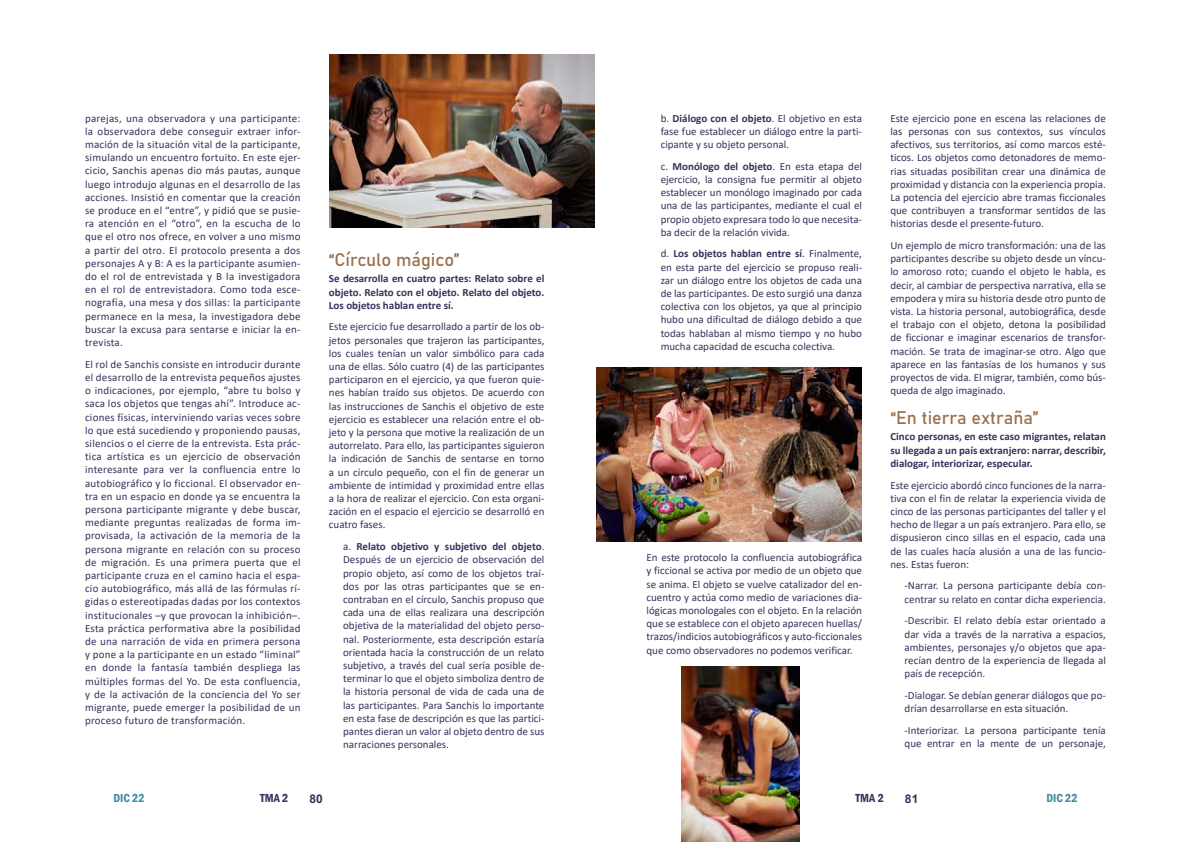
<style>
.page{position:relative;width:1191px;height:842px;background:#fff}
.page>*{position:absolute;margin:0;border:0;box-sizing:border-box;transform-origin:0 0}
.t1{font:18px "Bahnschrift";color:#9b704a}
.t2{font:600 condensed 12px "Franklin Gothic";color:#408ba0}
.t3{font:600 condensed 12px "Franklin Gothic";color:#37315b}
.t4{font:700 12px "Arial";color:#37315b}
.t5{font:11px/13.2px "Calibri";color:#37315b;text-align:justify}
.t6{font:700 11px/13.2px "Calibri";color:#37315b;text-align:justify}
.s1{font-weight:700}
</style>
<div class="page">
<img style="left:329px;top:55px;width:265px;height:173px">
<img style="left:596px;top:367px;width:266px;height:174px">
<img style="left:681px;top:667px;width:118px;height:175px">
<p class="t5" style="left:85px;top:111px;width:217px">parejas, una observadora y una participante: la observadora debe conseguir extraer infor&shy;mación de la situación vital de la participante, simulando un encuentro fortuito. En este ejer&shy;cicio, Sanchis apenas dio más pautas, aunque luego introdujo algunas en el desarrollo de las acciones. Insistió en comentar que la creación se produce en el “entre”, y pidió que se pusie&shy;ra atención en el “otro”, en la escucha de lo que el otro nos ofrece, en volver a uno mismo a partir del otro. El protocolo presenta a dos personajes A y B: A es la participante asumien&shy;do el rol de entrevistada y B la investigadora en el rol de entrevistadora. Como toda esce&shy;nografía, una mesa y dos sillas: la participante permanece en la mesa, la investigadora debe buscar la excusa para sentarse e iniciar la en&shy;trevista.</p>
<p class="t5" style="left:85px;top:357px;width:217px">El rol de Sanchis consiste en introducir durante el desarrollo de la entrevista pequeños ajustes o indicaciones, por ejemplo, “abre tu bolso y saca los objetos que tengas ahí”. Introduce ac&shy;ciones físicas, interviniendo varias veces sobre lo que está sucediendo y proponiendo pausas, silencios o el cierre de la entrevista. Esta prác&shy;tica artística es un ejercicio de observación interesante para ver la confluencia entre lo autobiográfico y lo ficcional. El observador en&shy;tra en un espacio en donde ya se encuentra la persona participante migrante y debe buscar, mediante preguntas realizadas de forma im&shy;provisada, la activación de la memoria de la persona migrante en relación con su proceso de migración. Es una primera puerta que el participante cruza en el camino hacia el espa&shy;cio autobiográfico, más allá de las fórmulas rí&shy;gidas o estereotipadas dadas por los contextos institucionales –y que provocan la inhibición–.<br>Esta práctica performativa abre la posibilidad de una narración de vida en primera persona y pone a la participante en un estado “liminal” en donde la fantasía también despliega las múltiples formas del Yo. De esta confluencia, y de la activación de la conciencia del Yo ser migrante, puede emerger la posibilidad de un proceso futuro de transformación.</p>
<h1 class="t1" style="left:329px;top:246px;width:132px">“Círculo mágico”</h1>
<p class="t6" style="left:329px;top:272px;width:217px">Se desarrolla en cuatro partes: Relato sobre el objeto. Relato con el objeto. Relato del objeto.<br>Los objetos hablan entre sí.</p>
<p class="t5" style="left:329px;top:320px;width:217px">Este ejercicio fue desarrollado a partir de los ob&shy;jetos personales que trajeron las participantes, los cuales tenían un valor simbólico para cada una de ellas. Sólo cuatro (4) de las participantes participaron en el ejercicio, ya que fueron quie&shy;nes habían traído sus objetos. De acuerdo con las instrucciones de Sanchis el objetivo de este ejercicio es establecer una relación entre el ob&shy;jeto y la persona que motive la realización de un autorrelato. Para ello, las participantes siguieron la indicación de Sanchis de sentarse en torno a un círculo pequeño, con el fin de generar un ambiente de intimidad y proximidad entre ellas a la hora de realizar el ejercicio. Con esta organi&shy;zación en el espacio el ejercicio se desarrolló en cuatro fases.</p>
<p class="t5" style="left:343px;top:540px;width:203px">a. <span class="s1">Relato objetivo y subjetivo del objeto</span>.<br>Después de un ejercicio de observación del propio objeto, así como de los objetos traí&shy;dos por las otras participantes que se en&shy;contraban en el círculo, Sanchis propuso que cada una de ellas realizara una descripción objetiva de la materialidad del objeto perso&shy;nal. Posteriormente, esta descripción estaría orientada hacia la construcción de un relato subjetivo, a través del cual sería posible de&shy;terminar lo que el objeto simboliza dentro de la historia personal de vida de cada una de las participantes. Para Sanchis lo importante en esta fase de descripción es que las partici&shy;pantes dieran un valor al objeto dentro de sus narraciones personales.</p>
<p class="t5" style="left:660px;top:111px;width:203px">b. <span class="s1">Diálogo con el objeto</span>. El objetivo en esta fase fue establecer un diálogo entre la parti&shy;cipante y su objeto personal.</p>
<p class="t5" style="left:660px;top:159px;width:203px">c. <span class="s1">Monólogo del objeto</span>. En esta etapa del ejercicio, la consigna fue permitir al objeto establecer un monólogo imaginado por cada una de las participantes, mediante el cual el propio objeto expresara todo lo que necesita&shy;ba decir de la relación vivida.</p>
<p class="t5" style="left:660px;top:247px;width:203px">d. <span class="s1">Los objetos hablan entre sí</span>. Finalmente, en esta parte del ejercicio se propuso reali&shy;zar un diálogo entre los objetos de cada una de las participantes. De esto surgió una danza colectiva con los objetos, ya que al principio hubo una dificultad de diálogo debido a que todas hablaban al mismo tiempo y no hubo mucha capacidad de escucha colectiva.</p>
<p class="t5" style="left:646px;top:551px;width:217px">En este protocolo la confluencia autobiográfica y ficcional se activa por medio de un objeto que se anima. El objeto se vuelve catalizador del en&shy;cuentro y actúa como medio de variaciones dia&shy;lógicas monologales con el objeto. En la relación que se establece con el objeto aparecen huellas/ trazos/indicios autobiográficos y auto-ficcionales que como observadores no podemos verificar.</p>
<p class="t5" style="left:890px;top:111px;width:217px">Este ejercicio pone en escena las relaciones de las personas con sus contextos, sus vínculos afectivos, sus territorios, así como marcos esté&shy;ticos. Los objetos como detonadores de memo&shy;rias situadas posibilitan crear una dinámica de proximidad y distancia con la experiencia propia.<br>La potencia del ejercicio abre tramas ficcionales que contribuyen a transformar sentidos de las historias desde el presente-futuro.</p>
<p class="t5" style="left:890px;top:238px;width:217px">Un ejemplo de micro transformación: una de las participantes describe su objeto desde un víncu&shy;lo amoroso roto; cuando el objeto le habla, es decir, al cambiar de perspectiva narrativa, ella se empodera y mira su historia desde otro punto de vista. La historia personal, autobiográfica, desde el trabajo con el objeto, detona la posibilidad de ficcionar e imaginar escenarios de transfor&shy;mación. Se trata de imaginar-se otro. Algo que aparece en las fantasías de los humanos y sus proyectos de vida. El migrar, también, como bús&shy;queda de algo imaginado.</p>
<h1 class="t1" style="left:890px;top:404px;width:150px">“En tierra extraña”</h1>
<p class="t6" style="left:890px;top:430px;width:217px">Cinco personas, en este caso migrantes, relatan su llegada a un país extranjero: narrar, describir, dialogar, interiorizar, especular.</p>
<p class="t5" style="left:890px;top:478px;width:217px">Este ejercicio abordó cinco funciones de la narra&shy;tiva con el fin de relatar la experiencia vivida de cinco de las personas participantes del taller y el hecho de llegar a un país extranjero. Para ello, se dispusieron cinco sillas en el espacio, cada una de las cuales hacía alusión a una de las funcio&shy;nes. Estas fueron:</p>
<p class="t5" style="left:904px;top:579px;width:203px">-Narrar. La persona participante debía con&shy;centrar su relato en contar dicha experiencia.</p>
<p class="t5" style="left:904px;top:614px;width:203px">-Describir. El relato debía estar orientado a dar vida a través de la narrativa a espacios, ambientes, personajes y/o objetos que apa&shy;recían dentro de la experiencia de llegada al país de recepción.</p>
<p class="t5" style="left:904px;top:688px;width:203px">-Dialogar. Se debían generar diálogos que po&shy;drían desarrollarse en esta situación.</p>
<p class="t5" style="left:904px;top:723px;width:203px">-Interiorizar. La persona participante tenía que entrar en la mente de un personaje,</p>
<p class="t2" style="left:113px;top:790px;width:33px">DIC 22</p>
<p class="t3" style="left:260px;top:790px;width:30px">TMA 2</p>
<p class="t4" style="left:309px;top:790px;width:15px">80</p>
<p class="t3" style="left:855px;top:790px;width:30px">TMA 2</p>
<p class="t4" style="left:905px;top:790px;width:15px">81</p>
<p class="t2" style="left:1046px;top:790px;width:33px">DIC 22</p>
</div>
